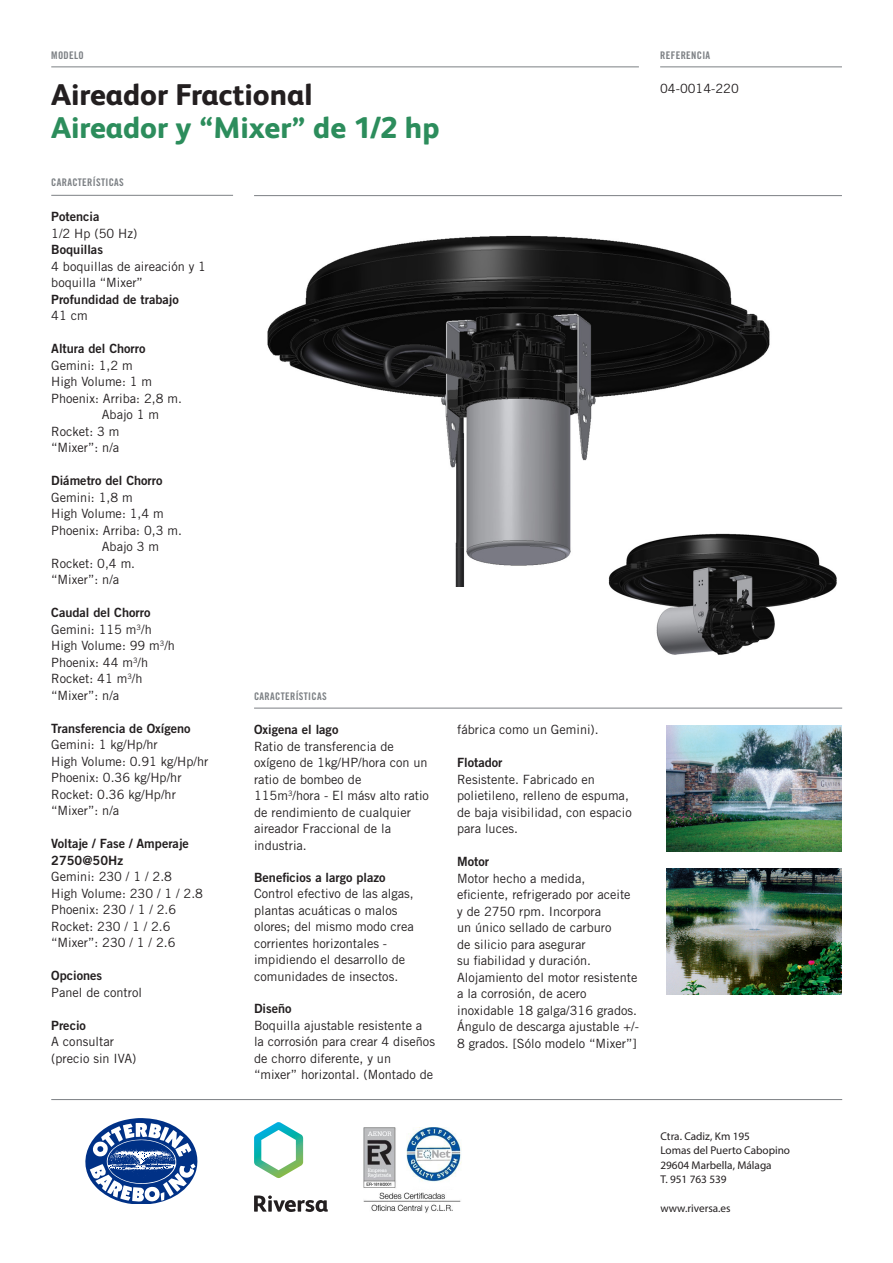
<style>
.page{position:relative;width:893px;height:1263px;background:#fff}
.page>*{position:absolute;margin:0;border:0;box-sizing:border-box;transform-origin:0 0}
.Titular{font:800 30px "FS Albert";color:#2c8d5c}
.Titular-2{font:800 30px "FS Albert";color:#231f20}
.Texto_secundario{font:12.75px/16.5px "Trade Gothic LT Std";color:#231f20}
.Texto_secundario-2{font:12.75px "Trade Gothic LT Std Bd 2";color:#231f20}
.Referencia{font:12.75px "Trade Gothic LT Std";color:#231f20}
.t1{font:11.25px "Myriad Pro";color:#231f20}
.t2{font:10.5px "Trade Gothic LT Std Bd Cn 20";letter-spacing:.03em;color:#7c8084}
</style>
<div class="page">
<hr style="left:254px;top:708px;width:588px;height:1px;background:#7c8084">
<hr style="left:51px;top:67px;width:588px;height:1px;background:#7c8084">
<hr style="left:51px;top:195px;width:182px;height:1px;background:#7c8084">
<hr style="left:660px;top:67px;width:182px;height:1px;background:#7c8084">
<img style="left:267px;top:235px;width:503px;height:352px">
<hr style="left:254px;top:195px;width:588px;height:1px;background:#7c8084">
<hr style="left:51px;top:1099px;width:791px;height:1px;background:#7c8084">
<svg style="left:254px;top:1195px;width:74px;height:17px"></svg>
<svg style="left:254px;top:1122px;width:49px;height:56px"></svg>
<img style="left:364px;top:1128px;width:98px;height:85px">
<svg style="left:85px;top:1119px;width:112px;height:85px"></svg>
<img style="left:608px;top:514px;width:229px;height:141px">
<img style="left:666px;top:725px;width:176px;height:126px">
<img style="left:666px;top:868px;width:176px;height:126px">
<p class="t2" style="left:51px;top:48px;width:34px">MODELO</p>
<p class="Titular-2" style="left:51px;top:73px;width:263px">Aireador Fractional</p>
<p class="Titular" style="left:51px;top:106px;width:390px">Aireador y “Mixer” de 1/2 hp</p>
<p class="t2" style="left:51px;top:176px;width:74px">CARACTERÍSTICAS</p>
<p class="Texto_secundario-2" style="left:51px;top:209px;width:50px">Potencia</p>
<p class="Texto_secundario" style="left:51px;top:225px;width:88px">1/2 Hp (50 Hz)</p>
<p class="Texto_secundario-2" style="left:51px;top:242px;width:53px">Boquillas</p>
<p class="Texto_secundario" style="left:51px;top:258px;width:156px">4 boquillas de aireación y 1 boquilla “Mixer”</p>
<p class="Texto_secundario-2" style="left:51px;top:291px;width:129px">Profundidad de trabajo</p>
<p class="Texto_secundario" style="left:51px;top:307px;width:38px">41 cm</p>
<p class="Texto_secundario-2" style="left:51px;top:341px;width:96px">Altura del Chorro</p>
<p class="Texto_secundario" style="left:51px;top:357px;width:83px">Gemini: 1,2 m</p>
<p class="Texto_secundario" style="left:51px;top:373px;width:102px">High Volume: 1 m</p>
<p class="Texto_secundario" style="left:102px;top:390px;width:82px;text-indent:-51px">Phoenix: Arriba: 2,8 m.<br>Abajo 1 m</p>
<p class="Texto_secundario" style="left:51px;top:423px;width:70px">Rocket: 3 m</p>
<p class="Texto_secundario" style="left:51px;top:439px;width:69px">“Mixer”: n/a</p>
<p class="Texto_secundario-2" style="left:51px;top:473px;width:113px">Diámetro del Chorro</p>
<p class="Texto_secundario" style="left:51px;top:489px;width:83px">Gemini: 1,8 m</p>
<p class="Texto_secundario" style="left:51px;top:505px;width:114px">High Volume: 1,4 m</p>
<p class="Texto_secundario" style="left:102px;top:522px;width:82px;text-indent:-51px">Phoenix: Arriba: 0,3 m.<br>Abajo 3 m</p>
<p class="Texto_secundario" style="left:51px;top:555px;width:85px">Rocket: 0,4 m.</p>
<p class="Texto_secundario" style="left:51px;top:571px;width:69px">“Mixer”: n/a</p>
<p class="Texto_secundario-2" style="left:51px;top:605px;width:101px">Caudal del Chorro</p>
<p class="Texto_secundario" style="left:51px;top:621px;width:102px">Gemini: 115 m<sup>3</sup>/h</p>
<p class="Texto_secundario" style="left:51px;top:637px;width:125px">High Volume: 99 m<sup>3</sup>/h</p>
<p class="Texto_secundario" style="left:51px;top:654px;width:98px">Phoenix: 44 m<sup>3</sup>/h</p>
<p class="Texto_secundario" style="left:51px;top:670px;width:93px">Rocket: 41 m<sup>3</sup>/h</p>
<p class="Texto_secundario" style="left:51px;top:687px;width:69px">“Mixer”: n/a</p>
<p class="Texto_secundario-2" style="left:51px;top:720px;width:141px">Transferencia de Oxígeno</p>
<p class="Texto_secundario" style="left:51px;top:736px;width:108px">Gemini: 1 kg/Hp/hr</p>
<p class="Texto_secundario" style="left:51px;top:753px;width:159px">High Volume: 0.91 kg/Hp/hr</p>
<p class="Texto_secundario" style="left:51px;top:769px;width:132px">Phoenix: 0.36 kg/Hp/hr</p>
<p class="Texto_secundario" style="left:51px;top:786px;width:126px">Rocket: 0.36 kg/Hp/hr</p>
<p class="Texto_secundario" style="left:51px;top:802px;width:69px">“Mixer”: n/a</p>
<p class="Texto_secundario-2" style="left:51px;top:836px;width:139px">Voltaje / Fase / Amperaje</p>
<p class="Texto_secundario-2" style="left:51px;top:852px;width:73px">2750@50Hz</p>
<p class="Texto_secundario" style="left:51px;top:868px;width:122px">Gemini: 230 / 1 / 2.8</p>
<p class="Texto_secundario" style="left:51px;top:885px;width:153px">High Volume: 230 / 1 / 2.8</p>
<p class="Texto_secundario" style="left:51px;top:901px;width:126px">Phoenix: 230 / 1 / 2.6</p>
<p class="Texto_secundario" style="left:51px;top:918px;width:121px">Rocket: 230 / 1 / 2.6</p>
<p class="Texto_secundario" style="left:51px;top:934px;width:126px">“Mixer”: 230 / 1 / 2.6</p>
<p class="Texto_secundario-2" style="left:51px;top:968px;width:53px">Opciones</p>
<p class="Texto_secundario" style="left:51px;top:984px;width:92px">Panel de control</p>
<p class="Texto_secundario-2" style="left:51px;top:1017px;width:36px">Precio</p>
<p class="Texto_secundario" style="left:51px;top:1033px;width:64px">A consultar</p>
<p class="Texto_secundario" style="left:51px;top:1050px;width:87px">(precio sin IVA)</p>
<p class="t2" style="left:254px;top:689px;width:74px">CARACTERÍSTICAS</p>
<p class="Texto_secundario-2" style="left:254px;top:721px;width:86px">Oxigena el lago</p>
<p class="Texto_secundario" style="left:254px;top:737px;width:176px">Ratio de transferencia de oxígeno de 1kg/HP/hora con un ratio de bombeo de<br>115m<sup>3</sup>/hora - El másv alto ratio de rendimiento de cualquier aireador Fraccional de la industria.</p>
<p class="Texto_secundario-2" style="left:254px;top:869px;width:133px">Beneficios a largo plazo</p>
<p class="Texto_secundario" style="left:254px;top:885px;width:161px">Control efectivo de las algas, plantas acuáticas o malos olores; del mismo modo crea corrientes horizontales - impidiendo el desarrollo de comunidades de insectos.</p>
<p class="Texto_secundario-2" style="left:254px;top:1000px;width:39px">Diseño</p>
<p class="Texto_secundario" style="left:254px;top:1016px;width:182px">Boquilla ajustable resistente a la corrosión para crear 4 diseños de chorro diferente, y un “mixer” horizontal. (Montado de</p>
<p class="Texto_secundario" style="left:457px;top:721px;width:143px">fábrica como un Gemini).</p>
<p class="Texto_secundario-2" style="left:457px;top:755px;width:47px">Flotador</p>
<p class="Texto_secundario" style="left:457px;top:771px;width:176px">Resistente. Fabricado en polietileno, relleno de espuma, de baja visibilidad, con espacio para luces.</p>
<p class="Texto_secundario-2" style="left:457px;top:854px;width:33px">Motor</p>
<p class="Texto_secundario" style="left:457px;top:870px;width:183px">Motor hecho a medida, eficiente, refrigerado por aceite y de 2750 rpm. Incorpora<br>un único sellado de carburo<br>de silicio para asegurar<br>su fiabilidad y duración.<br>Alojamiento del motor resistente a la corrosión, de acero inoxidable 18 galga/316 grados.<br>Ángulo de descarga ajustable +/-<br>8 grados. [Sólo modelo “Mixer”]</p>
<p class="t2" style="left:660px;top:48px;width:52px">REFERENCIA</p>
<p class="Referencia" style="left:660px;top:81px;width:80px">04-0014-220</p>
<p class="t1" style="left:660px;top:1129px;width:91px">Ctra. Cadiz, Km 195</p>
<p class="t1" style="left:660px;top:1144px;width:131px">Lomas del Puerto Cabopino</p>
<p class="t1" style="left:660px;top:1158px;width:113px">29604 Marbella, Málaga</p>
<p class="t1" style="left:660px;top:1172px;width:68px">T. 951 763 539</p>
<p class="t1" style="left:660px;top:1201px;width:72px">www.riversa.es</p>
</div>
